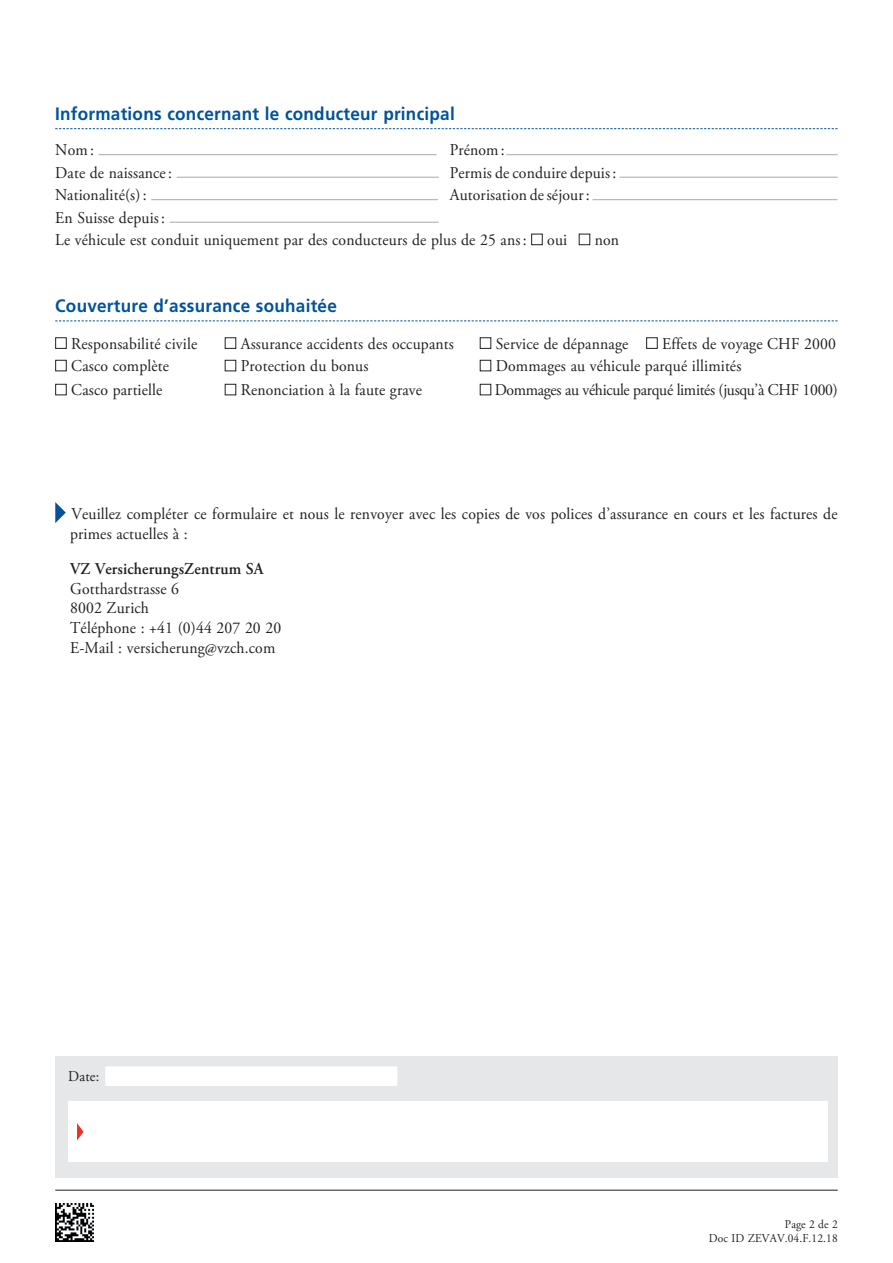
<style>
.page{position:relative;width:893px;height:1263px;background:#fff}
.page>*{position:absolute;margin:0;border:0;box-sizing:border-box;transform-origin:0 0}
.t1{font:700 18px "Frutiger LT";letter-spacing:.015em;color:#01529a;scale:.95 1}
.t2{font:16.5px/19.8px "Adobe Garamond Pro";letter-spacing:.01em;color:#231f20;scale:.95 1}
.t3{font:16.5px "Adobe Garamond Pro";letter-spacing:-.02em;color:#231f20;scale:.95 1}
.t4{font:600 16.5px "Adobe Garamond Pro";letter-spacing:.01em;color:#231f20;scale:.95 1}
.t5{font:15px "Adobe Garamond Pro";color:#231f20;scale:.95 1}
.t6{font:12px/14.4px "Adobe Garamond Pro";letter-spacing:.01em;color:#231f20;text-align:right;scale:.95 1}
</style>
<div class="page">
<svg style="left:55px;top:128px;width:783px;height:1px"></svg>
<svg style="left:55px;top:320px;width:783px;height:1px"></svg>
<hr style="left:99px;top:154px;width:338px;height:1px;background:#a8a9ad">
<hr style="left:506px;top:154px;width:332px;height:1px;background:#a8a9ad">
<hr style="left:177px;top:177px;width:262px;height:1px;background:#a8a9ad">
<hr style="left:619px;top:177px;width:219px;height:1px;background:#a8a9ad">
<hr style="left:151px;top:199px;width:287px;height:1px;background:#a8a9ad">
<hr style="left:592px;top:199px;width:246px;height:1px;background:#a8a9ad">
<hr style="left:170px;top:222px;width:269px;height:1px;background:#a8a9ad">
<div style="left:531px;top:234px;width:12px;height:11px;border:1px solid #231f20"></div>
<div style="left:579px;top:234px;width:11px;height:11px;border:1px solid #231f20"></div>
<div style="left:55px;top:337px;width:12px;height:12px;border:1px solid #231f20"></div>
<div style="left:225px;top:337px;width:11px;height:12px;border:1px solid #231f20"></div>
<div style="left:480px;top:337px;width:11px;height:12px;border:1px solid #231f20"></div>
<div style="left:646px;top:337px;width:12px;height:12px;border:1px solid #231f20"></div>
<div style="left:55px;top:360px;width:12px;height:11px;border:1px solid #231f20"></div>
<div style="left:225px;top:360px;width:11px;height:11px;border:1px solid #231f20"></div>
<div style="left:480px;top:360px;width:11px;height:11px;border:1px solid #231f20"></div>
<div style="left:55px;top:384px;width:12px;height:11px;border:1px solid #231f20"></div>
<div style="left:225px;top:384px;width:11px;height:11px;border:1px solid #231f20"></div>
<div style="left:480px;top:384px;width:11px;height:11px;border:1px solid #231f20"></div>
<svg style="left:55px;top:502px;width:11px;height:21px"></svg>
<div style="left:55px;top:1057px;width:783px;height:121px;background:#e6e7e9"></div>
<div style="left:105px;top:1066px;width:292px;height:20px;background:#fff"></div>
<div style="left:68px;top:1101px;width:760px;height:61px;background:#fff"></div>
<svg style="left:77px;top:1123px;width:7px;height:17px"></svg>
<hr style="left:55px;top:1190px;width:783px;height:1px;background:#231f20">
<img style="left:55px;top:1203px;width:39px;height:39px">
<p class="t1" style="left:55px;top:103px;width:422px">Informations concernant le conducteur principal</p>
<p class="t2" style="left:55px;top:141px;width:42px">Nom:</p>
<p class="t2" style="left:450px;top:141px;width:59px">Prénom:</p>
<p class="t2" style="left:55px;top:163px;width:124px">Date de naissance:</p>
<p class="t2" style="left:450px;top:163px;width:177px">Permis de conduire depuis:</p>
<p class="t2" style="left:55px;top:186px;width:98px">Nationalité(s):</p>
<p class="t2" style="left:450px;top:186px;width:149px">Autorisation de séjour:</p>
<p class="t2" style="left:55px;top:207px;width:540px;line-height:22.5px">En Suisse depuis:<br>Le véhicule est conduit uniquement par des conducteurs de plus de 25 ans: oui</p>
<p class="t2" style="left:595px;top:231px;width:27px">non</p>
<p class="t1" style="left:55px;top:295px;width:298px">Couverture d’assurance souhaitée</p>
<p class="t2" style="left:71px;top:334px;width:134px">Responsabilité civile</p>
<p class="t2" style="left:241px;top:334px;width:226px">Assurance accidents des occupants</p>
<p class="t2" style="left:496px;top:334px;width:141px">Service de dépannage</p>
<p class="t2" style="left:662px;top:334px;width:184px">Effets de voyage CHF 2000</p>
<p class="t2" style="left:71px;top:357px;width:104px">Casco complète</p>
<p class="t2" style="left:241px;top:357px;width:136px">Protection du bonus</p>
<p class="t2" style="left:496px;top:357px;width:260px">Dommages au véhicule parqué illimités</p>
<p class="t2" style="left:71px;top:381px;width:97px">Casco partielle</p>
<p class="t2" style="left:241px;top:381px;width:192px">Renonciation à la faute grave</p>
<p class="t3" style="left:495px;top:380px;width:363px">Dommages au véhicule parqué limités (jusqu’à CHF 1000)</p>
<p class="t2" style="left:70px;top:504px;width:809px">Veuillez compléter ce formulaire et nous le renvoyer avec les copies de vos polices d’assurance en cours et les factures de primes actuelles à :</p>
<p class="t4" style="left:70px;top:559px;width:205px">VZ VersicherungsZentrum SA</p>
<p class="t2" style="left:70px;top:579px;width:224px">Gotthardstrasse 6<br>8002 Zurich<br>Téléphone : +41 (0)44 207 20 20<br>E-Mail : versicherung@vzch.com</p>
<p class="t5" style="left:68px;top:1068px;width:34px">Date:</p>
<p class="t6" style="left:709px;top:1217px;width:137px">Page 2 de 2<br>Doc ID ZEVAV.04.F.12.18</p>
</div>
